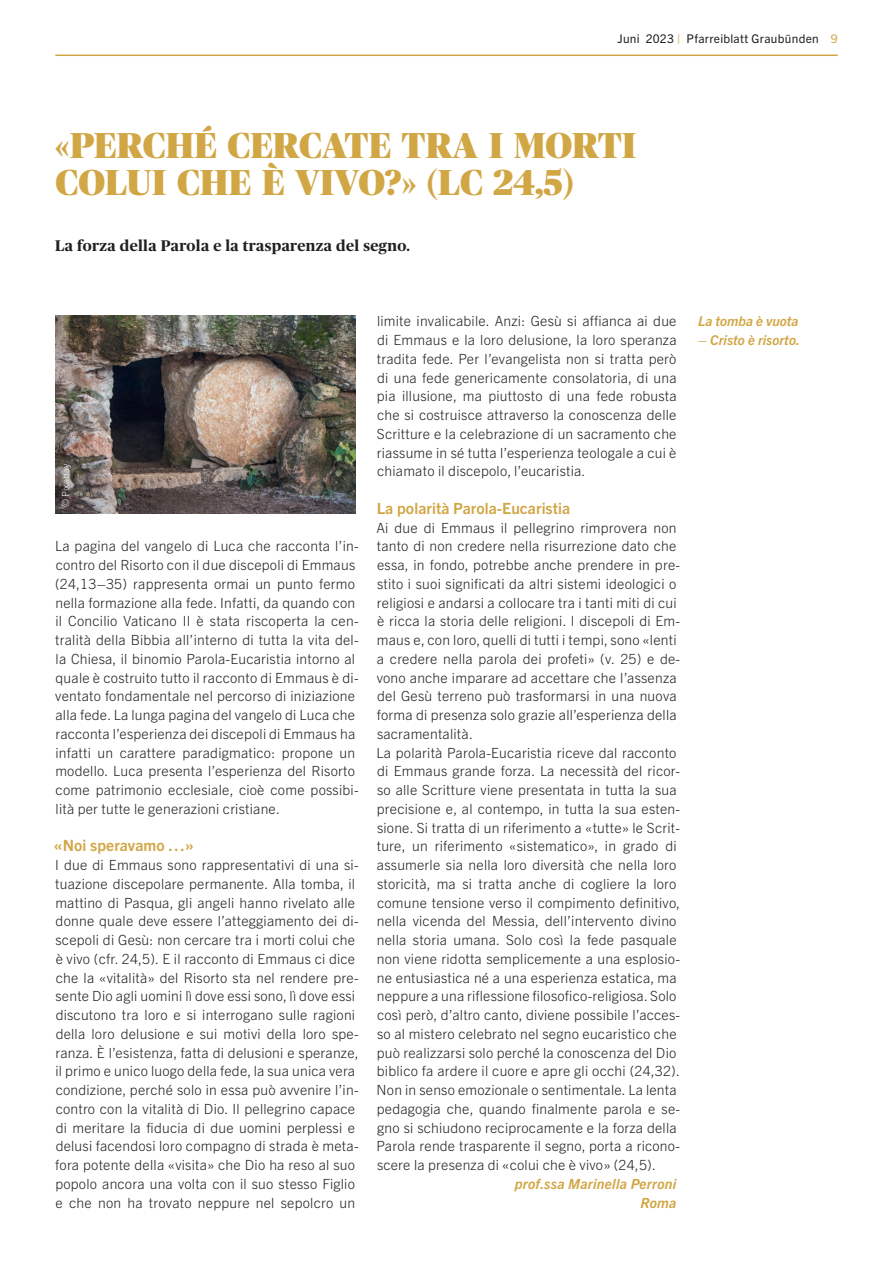
<style>
.page{position:relative;width:893px;height:1263px;background:#fff}
.page>*{position:absolute;margin:0;border:0;box-sizing:border-box;transform-origin:0 0}
.t1{font:900 36px/37.5px "Publico Banner";letter-spacing:.015em;color:#d1a644}
.t2{font:700 15.6px "Trade Gothic Next LT Pro";letter-spacing:.005em;color:#d1a644}
.t3{font:700 15.3px "Publico";letter-spacing:.025em;color:#231f20}
.t4{font:300 14.1px/18.8px "Trade Gothic Next LT Pro";letter-spacing:.015em;color:#231f20}
.t5{font:italic 700 14.1px/18.8px "Trade Gothic Next LT Pro";letter-spacing:.015em;color:#d1a644;text-align:right}
.t6{font:italic 700 13.5px "Trade Gothic Next LT Pro";color:#d1a644}
.t7{font:12px "Trade Gothic Next LT Pro";letter-spacing:.025em;color:#231f20}
.t8{font:300 9.75px "Trade Gothic Next LT Pro";letter-spacing:.015em;color:#edefef}
.s1{color:#d1a644}
</style>
<div class="page">
<hr style="left:55px;top:55px;width:783px;height:1px;background:#d1a644">
<img style="left:55px;top:316px;width:300px;height:198px">
<p class="t7" style="left:617px;top:31px;width:222px">Juni 2023 <span class="s1">|</span> Pfarreiblatt Graubünden <span class="s1">9</span></p>
<h1 class="t1" style="left:55px;top:126px;width:582px">«PERCHÉ CERCATE TRA I MORTI<br>COLUI CHE È VIVO?» (LC 24,5)</h1>
<p class="t3" style="left:55px;top:237px;width:356px">La forza della Parola e la trasparenza del segno.</p>
<p class="t8" style="left:59px;top:507px;width:45px;rotate:-90deg">© Pixabay</p>
<p class="t4" style="left:55px;top:536px;width:305px">La pagina del vangelo di Luca che racconta l’in&shy;contro del Risorto con il due discepoli di Emmaus (24,13–35) rappresenta ormai un punto fermo nella formazione alla fede. Infatti, da quando con il Concilio Vaticano II è stata riscoperta la cen&shy;tralità della Bibbia all’interno di tutta la vita del&shy;la Chiesa, il binomio Parola-Eucaristia intorno al quale è costruito tutto il racconto di Emmaus è di&shy;ventato fondamentale nel percorso di iniziazione alla fede. La lunga pagina del vangelo di Luca che racconta l’esperienza dei discepoli di Emmaus ha infatti un carattere paradigmatico: propone un modello. Luca presenta l’esperienza del Risorto come patrimonio ecclesiale, cioè come possibi&shy;lità per tutte le generazioni cristiane.</p>
<p class="t2" style="left:54px;top:835px;width:142px">«Noi speravamo …»</p>
<p class="t4" style="left:55px;top:855px;width:305px">I due di Emmaus sono rappresentativi di una si&shy;tuazione discepolare permanente. Alla tomba, il mattino di Pasqua, gli angeli hanno rivelato alle donne quale deve essere l’atteggiamento dei di&shy;scepoli di Gesù: non cercare tra i morti colui che è vivo (cfr. 24,5). E il racconto di Emmaus ci dice che la «vitalità» del Risorto sta nel rendere pre&shy;sente Dio agli uomini lì dove essi sono, lì dove essi discutono tra loro e si interrogano sulle ragioni della loro delusione e sui motivi della loro spe&shy;ranza. È l’esistenza, fatta di delusioni e speranze, il primo e unico luogo della fede, la sua unica vera condizione, perché solo in essa può avvenire l’in&shy;contro con la vitalità di Dio. Il pellegrino capace di meritare la fiducia di due uomini perplessi e delusi facendosi loro compagno di strada è meta&shy;fora potente della «visita» che Dio ha reso al suo popolo ancora una volta con il suo stesso Figlio e che non ha trovato neppure nel sepolcro un</p>
<p class="t4" style="left:377px;top:311px;width:301px;text-align:justify">limite invalicabile. Anzi: Gesù si affianca ai due di Emmaus e la loro delusione, la loro speranza tradita fede. Per l’evangelista non si tratta però di una fede genericamente consolatoria, di una pia illusione, ma piuttosto di una fede robusta che si costruisce attraverso la conoscenza delle Scritture e la celebrazione di un sacramento che riassume in sé tutta l’esperienza teologale a cui è chiamato il discepolo, l’eucaristia.</p>
<p class="t2" style="left:377px;top:497px;width:195px">La polarità Parola-Eucaristia</p>
<p class="t4" style="left:376px;top:517px;width:305px">Ai due di Emmaus il pellegrino rimprovera non tanto di non credere nella risurrezione dato che essa, in fondo, potrebbe anche prendere in pre&shy;stito i suoi significati da altri sistemi ideologici o religiosi e andarsi a collocare tra i tanti miti di cui è ricca la storia delle religioni. I discepoli di Em&shy;maus e, con loro, quelli di tutti i tempi, sono «lenti a credere nella parola dei profeti» (v. 25) e de&shy;vono anche imparare ad accettare che l’assenza del Gesù terreno può trasformarsi in una nuova forma di presenza solo grazie all’esperienza della sacramentalità.<br>La polarità Parola-Eucaristia riceve dal racconto di Emmaus grande forza. La necessità del ricor&shy;so alle Scritture viene presentata in tutta la sua precisione e, al contempo, in tutta la sua esten&shy;sione. Si tratta di un riferimento a «tutte» le Scrit&shy;ture, un riferimento «sistematico», in grado di assumerle sia nella loro diversità che nella loro storicità, ma si tratta anche di cogliere la loro comune tensione verso il compimento definitivo, nella vicenda del Messia, dell’intervento divino nella storia umana. Solo così la fede pasquale non viene ridotta semplicemente a una esplosio&shy;ne entusiastica né a una esperienza estatica, ma neppure a una riflessione filosofico-religiosa. Solo così però, d’altro canto, diviene possibile l’acces&shy;so al mistero celebrato nel segno eucaristico che può realizzarsi solo perché la conoscenza del Dio biblico fa ardere il cuore e apre gli occhi (24,32).<br>Non in senso emozionale o sentimentale. La lenta pedagogia che, quando finalmente parola e se&shy;gno si schiudono reciprocamente e la forza della Parola rende trasparente il segno, porta a ricono&shy;scere la presenza di «colui che è vivo» (24,5).</p>
<p class="t5" style="left:515px;top:1173px;width:163px">prof.ssa Marinella Perroni<br>Roma</p>
<p class="t6" style="left:698px;top:312px;width:102px">La tomba è vuota</p>
<p class="t6" style="left:698px;top:331px;width:103px">– Cristo è risorto.</p>
</div>
